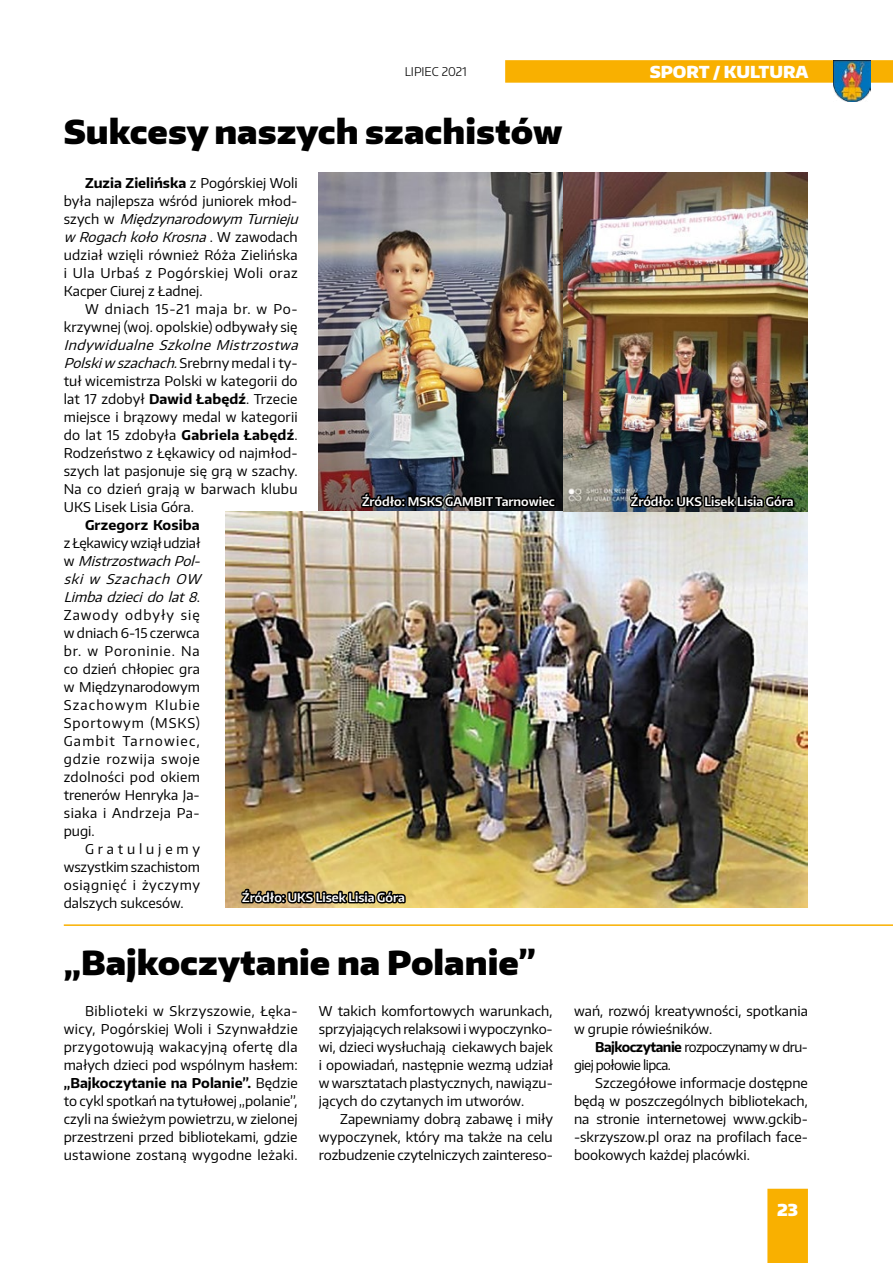
<style>
.page{position:relative;width:893px;height:1263px;background:#fff}
.page>*{position:absolute;margin:0;border:0;box-sizing:border-box;transform-origin:0 0}
.t1{font:900 33px "Encode Sans";color:#000}
.t2{font:900 16.5px "Encode Sans";color:#fff}
.t3{font:13.5px/18px "Encode Sans";letter-spacing:.005em;color:#000;text-align:justify}
.t4{font:13.5px/18px "Encode Sans";letter-spacing:.025em;color:#000}
.t5{font:13.5px/18px "Encode Sans";letter-spacing:-.04em;color:#000}
.t6{font:700 13.5px "Encode Sans";letter-spacing:.01em;color:#000}
.t7{font:600 12px "Encode Sans";color:#fff}
.t8{font:300 12px "Encode Sans";color:#000}
.s1{font-weight:700}
.s2{font-style:italic}
</style>
<div class="page">
<div style="left:505px;top:60px;width:388px;height:23px;background:#f9b000"></div>
<img style="left:833px;top:60px;width:37px;height:41px">
<div style="left:767px;top:1189px;width:41px;height:74px;background:#f9b000"></div>
<hr style="left:64px;top:924px;width:829px;height:2px;background:#f9b000">
<img style="left:319px;top:173px;width:489px;height:339px">
<img style="left:225px;top:512px;width:583px;height:396px">
<svg style="left:240px;top:887px;width:167px;height:39px"></svg>
<svg style="left:628px;top:491px;width:168px;height:68px;background:#a7a9a5"></svg>
<img style="left:359px;top:491px;width:198px;height:68px">
<p class="t8" style="left:405px;top:63px;width:64px">LIPIEC 2021</p>
<h1 class="t1" style="left:64px;top:110px;width:500px">Sukcesy naszych szachistów</h1>
<p class="t2" style="left:650px;top:61px;width:160px">SPORT / KULTURA</p>
<p class="t3" style="left:64px;top:173px;width:240px;text-align:left;text-indent:21px"><span class="s1">Zuzia Zielińska</span> z Pogórskiej Woli była najlepsza wśród juniorek młod&shy;s z y c h w <span class="s2">Międzynarodowym Turnieju w RogachkołoKrosna</span>. W z a w o d a c h udział wzięli również Róża Zielińska i Ula Urbaś z Pogórskiej Woli oraz Kacper Ciurej z Ładnej.</p>
<p class="t3" style="left:64px;top:299px;width:235px;text-align:right">W dniach 15-21 maja br. w Po&shy;krzywnej (woj. opolskie) odbywały się</p>
<p class="t3" style="left:64px;top:335px;width:240px;text-align:left"><span class="s2">Indywidualne Szkolne Mistrzostwa Polskiw szachach.</span>S r e b r n y m e d a l i t y - tuł wicemistrza Polski w kategorii do lat 17 zdobył <span class="s1">Dawid Łabędź</span>. Trzecie miejsce i brązowy medal w kategorii do lat 15 zdobyła <span class="s1">Gabriela Łabędź</span>.<br>Rodzeństwo z Łękawicy od najmłod&shy;szych lat pasjonuje się grą w szachy.<br>Na co dzień grają w barwach klubu UKS Lisek Lisia Góra.</p>
<p class="t6" style="left:85px;top:516px;width:116px">Grzegorz Kosiba</p>
<p class="t4" style="left:64px;top:533px;width:142px">z Łękawicywziął udział w <span class="s2">MistrzostwachPol&shy;ski w Szachach OW<br>Limbadziecidolat8</span>.<br>Zawody odbyły się w dniach 6-15 czerwca br. w Poroninie. Na co dzień chłopiec gra w Międzynarodowym<br>Szachowym Klubie<br>Sportowym (MSKS)<br>Gambit Tarnowiec, gdzie rozwija swoje zdolności pod okiem trenerów Henryka Ja&shy;siaka i Andrzeja Pa&shy;pugi.</p>
<p class="t3" style="left:64px;top:839px;width:138px;text-indent:21px">Gratulujemy wszystkim szachistom osiągnięć i życzymy dalszych sukcesów.</p>
<p class="t7" style="left:362px;top:493px;width:194px">Źródło: MSKS GAMBIT Tarnowiec</p>
<p class="t7" style="left:631px;top:493px;width:164px">Źródło: UKS Lisek Lisia Góra</p>
<p class="t7" style="left:242px;top:889px;width:164px">Źródło: UKS Lisek Lisia Góra</p>
<h1 class="t1" style="left:64px;top:941px;width:473px">„Bajkoczytanie na Polanie”</h1>
<p class="t3" style="left:319px;top:1001px;width:236px">W takich komfortowych warunkach, sprzyjających relaksowi i wypoczynko&shy;wi, dzieci wysłuchają ciekawych bajek i opowiadań, następnie wezmą udział w warsztatach plastycznych, nawiązu&shy;jących do czytanych im utworów.</p>
<p class="t3" style="left:319px;top:1109px;width:236px;text-indent:21px">Zapewniamy dobrą zabawę i miły wypoczynek, który ma także na celu rozbudzenie czytelniczych zaintereso-</p>
<p class="t3" style="left:64px;top:1001px;width:235px;text-indent:21px">Biblioteki w Skrzyszowie, Łęka&shy;wicy, Pogórskiej Woli i Szynwałdzie przygotowują wakacyjną ofertę dla małych dzieci pod wspólnym hasłem: <span class="s1">„Bajkoczytanie na Polanie”.</span> Będzie to cykl spotkań na tytułowej „polanie”, czyli na świeżym powietrzu, w zielonej przestrzeni przed bibliotekami, gdzie ustawione zostaną wygodne leżaki.</p>
<p class="t3" style="left:574px;top:1001px;width:235px">wań, rozwój kreatywności, spotkania w grupie rówieśników.</p>
<p class="t5" style="left:574px;top:1037px;width:235px;text-indent:21px"><span class="s1">Bajkoczytanie</span> rozpoczynamy w dru&shy;giej połowie lipca.</p>
<p class="t3" style="left:574px;top:1073px;width:235px;text-indent:21px">Szczegółowe informacje dostępne będą w poszczególnych bibliotekach, na stronie internetowej www.gckib--skrzyszow.pl oraz na profilach face&shy;bookowych każdej placówki.</p>
<p class="t2" style="left:777px;top:1199px;width:23px">23</p>
</div>
